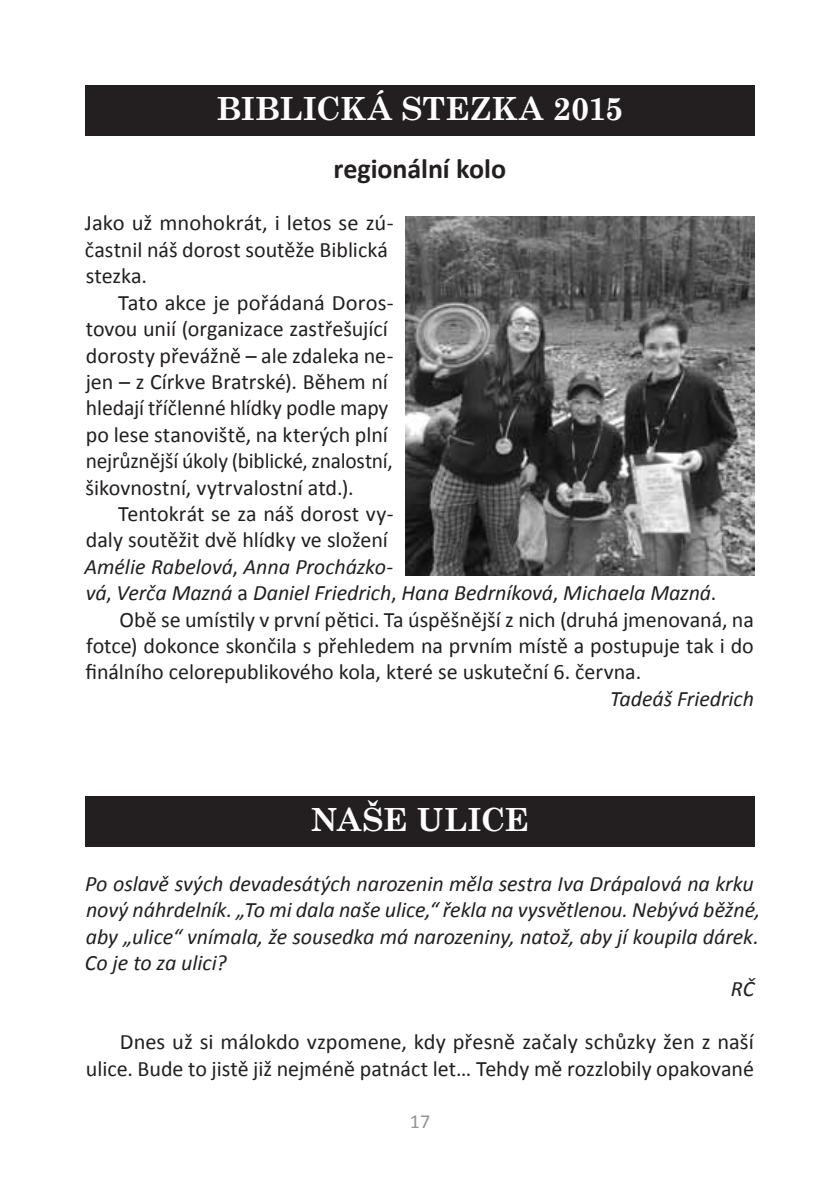
<style>
.page{position:relative;width:840px;height:1191px;background:#fff}
.page>*{position:absolute;margin:0;border:0;box-sizing:border-box;transform-origin:0 0}
.NADPIS_článku__v_čer{font:700 32px "Century Schoolbook";letter-spacing:-.005em;color:#fff}
.Podnadpis_článku{font:700 28px "Calibri";color:#231f20}
.Odstavec_po_nadpisu{font:22px/26.4px "Calibri";color:#231f20}
.Perex{font:italic 22px/26.4px "Calibri";letter-spacing:-.005em;color:#231f20}
.t1{font:20px "Calibri";color:#939598}
.s1{font-style:normal}
</style>
<div class="page">
<div style="left:85px;top:85px;width:669px;height:51px;background:#231f20"></div>
<div style="left:85px;top:795px;width:669px;height:51px;background:#231f20"></div>
<img style="left:405px;top:216px;width:349px;height:359px">
<p class="NADPIS_článku__v_čer" style="left:216px;top:84px;width:408px">BIBLICKÁ STEZKA 2015</p>
<p class="Podnadpis_článku" style="left:333px;top:150px;width:174px">regionální kolo</p>
<p class="Odstavec_po_nadpisu" style="left:85px;top:210px;width:310px">Jako už mnohokrát, i letos se zú&shy;častnil náš dorost soutěže Biblická stezka.</p>
<p class="Odstavec_po_nadpisu" style="left:85px;top:289px;width:309px;text-indent:33px">Tato akce je pořádaná Doros&shy;tovou unií (organizace zastřešující dorosty převážně – ale zdaleka ne&shy;jen – z Církve Bratrské). Během ní hledají tříčlenné hlídky podle mapy po lese stanoviště, na kterých plní nejrůznější úkoly (biblické, znalostní, šikovnostní, vytrvalostní atd.).</p>
<p class="Perex" style="left:84px;top:499px;width:633px;text-indent:34px"><span class="s1">Tentokrát se za náš dorost vy-<br>daly soutěžit dvě hlídky ve složení<br></span>Amélie Rabelová<span class="s1">,</span> Anna Procházko-<br>vá<span class="s1">,</span> Verča Mazná <span class="s1">a</span> Daniel Friedrich<span class="s1">,</span> Hana Bedrníková<span class="s1">,</span> Michaela Mazná<span class="s1">.</span></p>
<p class="Odstavec_po_nadpisu" style="left:85px;top:606px;width:669px;text-align:justify;text-indent:34px">Obě se umístily v první pětici. Ta úspěšnější z nich (druhá jmenovaná, na fotce) dokonce skončila s přehledem na prvním místě a postupuje tak i do finálního celorepublikového kola, které se uskuteční 6. června.</p>
<p class="Perex" style="left:609px;top:684px;width:145px">Tadeáš Friedrich</p>
<p class="NADPIS_článku__v_čer" style="left:310px;top:794px;width:220px">NAŠE ULICE</p>
<p class="Perex" style="left:85px;top:869px;width:676px">Po oslavě svých devadesátých narozenin měla sestra Iva Drápalová na krku nový náhrdelník. „To mi dala naše ulice,“ řekla na vysvětlenou. Nebývá běžné, aby „ulice“ vnímala, že sousedka má narozeniny, natož, aby jí koupila dárek.<br>Co je to za ulici?</p>
<p class="Perex" style="left:730px;top:975px;width:25px">RČ</p>
<p class="Odstavec_po_nadpisu" style="left:86px;top:1028px;width:669px;text-align:right">Dnes už si málokdo vzpomene, kdy přesně začaly schůzky žen z naší ulice. Bude to jistě již nejméně patnáct let… Tehdy mě rozzlobily opakované</p>
<p class="t1" style="left:409px;top:1109px;width:22px">17</p>
</div>
